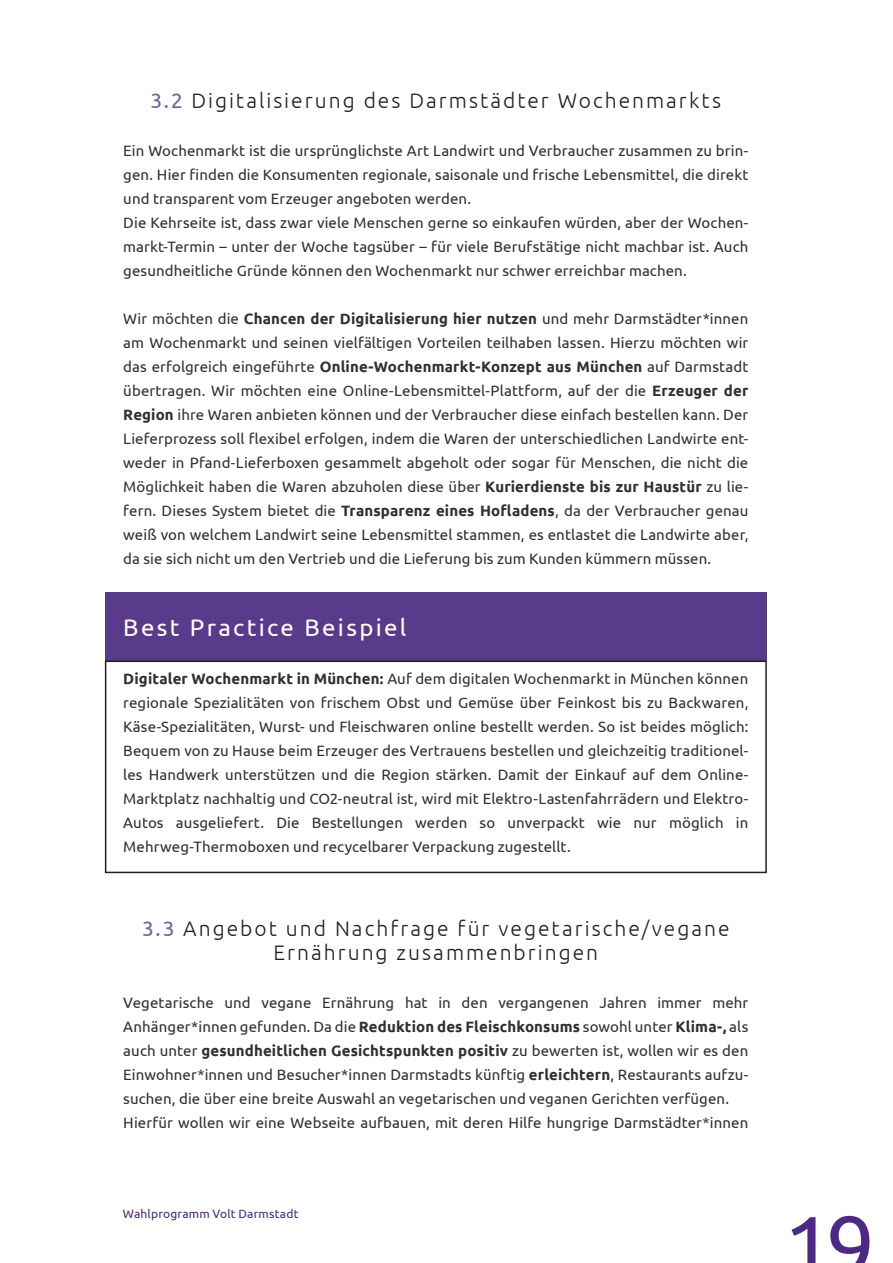
<style>
.page{position:relative;width:893px;height:1263px;background:#fff}
.page>*{position:absolute;margin:0;border:0;box-sizing:border-box;transform-origin:0 0}
.t1{font:87px "Ubuntu";color:#4d2884}
.BestPractice{font:24px "Ubuntu";letter-spacing:.095em;color:#fff}
.Überschrift_Nummerie{font:300 21px/24px "Ubuntu";letter-spacing:.095em;color:#231f20;text-align:center}
.Fließtext{font:15px/24px "Ubuntu";letter-spacing:.005em;color:#312f30;text-align:justify}
.t2{font:12px "Ubuntu";letter-spacing:.015em;color:#4d2884}
.s1{font-weight:400;color:#745da0}
.s2{font-weight:700}
</style>
<div class="page">
<div style="left:105px;top:593px;width:662px;height:68px;background:#5a3a8b"></div>
<div style="left:105px;top:660px;width:662px;height:213px;border:2px solid #231f20"></div>
<p class="Überschrift_Nummerie" style="left:151px;top:88px;width:572px"><span class="s1">3.2</span> Digitalisierung des Darmstädter Wochenmarkts</p>
<p class="Fließtext" style="left:123px;top:138px;width:627px">Ein Wochenmarkt ist die ursprünglichste Art Landwirt und Verbraucher zusammen zu brin&shy;gen. Hier finden die Konsumenten regionale, saisonale und frische Lebensmittel, die direkt und transparent vom Erzeuger angeboten werden.</p>
<p class="Fließtext" style="left:123px;top:210px;width:627px">Die Kehrseite ist, dass zwar viele Menschen gerne so einkaufen würden, aber der Wochen&shy;markt-Termin – unter der Woche tagsüber – für viele Berufstätige nicht machbar ist. Auch gesundheitliche Gründe können den Wochenmarkt nur schwer erreichbar machen.</p>
<p class="Fließtext" style="left:123px;top:306px;width:627px">Wir möchten die <span class="s2">Chancen der Digitalisierung hier nutzen</span> und mehr Darmstädter*innen am Wochenmarkt und seinen vielfältigen Vorteilen teilhaben lassen. Hierzu möchten wir das erfolgreich eingeführte <span class="s2">Online-Wochenmarkt-Konzept aus München</span> auf Darmstadt übertragen. Wir möchten eine Online-Lebensmittel-Plattform, auf der die <span class="s2">Erzeuger der Region</span> ihre Waren anbieten können und der Verbraucher diese einfach bestellen kann. Der Lieferprozess soll flexibel erfolgen, indem die Waren der unterschiedlichen Landwirte ent&shy;weder in Pfand-Lieferboxen gesammelt abgeholt oder sogar für Menschen, die nicht die Möglichkeit haben die Waren abzuholen diese über <span class="s2">Kurierdienste bis zur Haustür</span> zu lie&shy;fern. Dieses System bietet die <span class="s2">Transparenz eines Hofladens</span>, da der Verbraucher genau weiß von welchem Landwirt seine Lebensmittel stammen, es entlastet die Landwirte aber, da sie sich nicht um den Vertrieb und die Lieferung bis zum Kunden kümmern müssen.</p>
<p class="BestPractice" style="left:123px;top:613px;width:285px">Best Practice Beispiel</p>
<p class="Fließtext" style="left:123px;top:666px;width:627px"><span class="s2">Digitaler Wochenmarkt in München:</span> Auf dem digitalen Wochenmarkt in München können regionale Spezialitäten von frischem Obst und Gemüse über Feinkost bis zu Backwaren, Käse-Spezialitäten, Wurst- und Fleischwaren online bestellt werden. So ist beides möglich:<br>Bequem von zu Hause beim Erzeuger des Vertrauens bestellen und gleichzeitig traditionel&shy;les Handwerk unterstützen und die Region stärken. Damit der Einkauf auf dem Online-Marktplatz nachhaltig und CO2-neutral ist, wird mit Elektro-Lastenfahrrädern und Elektro-Autos ausgeliefert. Die Bestellungen werden so unverpackt wie nur möglich in Mehrweg-Thermoboxen und recycelbarer Verpackung zugestellt.</p>
<p class="Überschrift_Nummerie" style="left:142px;top:916px;width:589px"><span class="s1">3.3</span> Angebot und Nachfrage für vegetarische/vegane<br>Ernährung zusammenbringen</p>
<p class="Fließtext" style="left:123px;top:990px;width:627px">Vegetarische und vegane Ernährung hat in den vergangenen Jahren immer mehr Anhänger*innen gefunden. Da die <span class="s2">Reduktion des Fleischkonsums</span> sowohl unter <span class="s2">Klima-,</span> als auch unter <span class="s2">gesundheitlichen Gesichtspunkten positiv</span> zu bewerten ist, wollen wir es den Einwohner*innen und Besucher*innen Darmstadts künftig <span class="s2">erleichtern</span>, Restaurants aufzu&shy;suchen, die über eine breite Auswahl an vegetarischen und veganen Gerichten verfügen.</p>
<p class="Fließtext" style="left:123px;top:1110px;width:626px">Hierfür wollen wir eine Webseite aufbauen, mit deren Hilfe hungrige Darmstädter*innen</p>
<p class="t2" style="left:123px;top:1206px;width:177px">Wahlprogramm Volt Darmstadt</p>
<h1 class="t1" style="left:783px;top:1194px;width:93px">19</h1>
</div>
